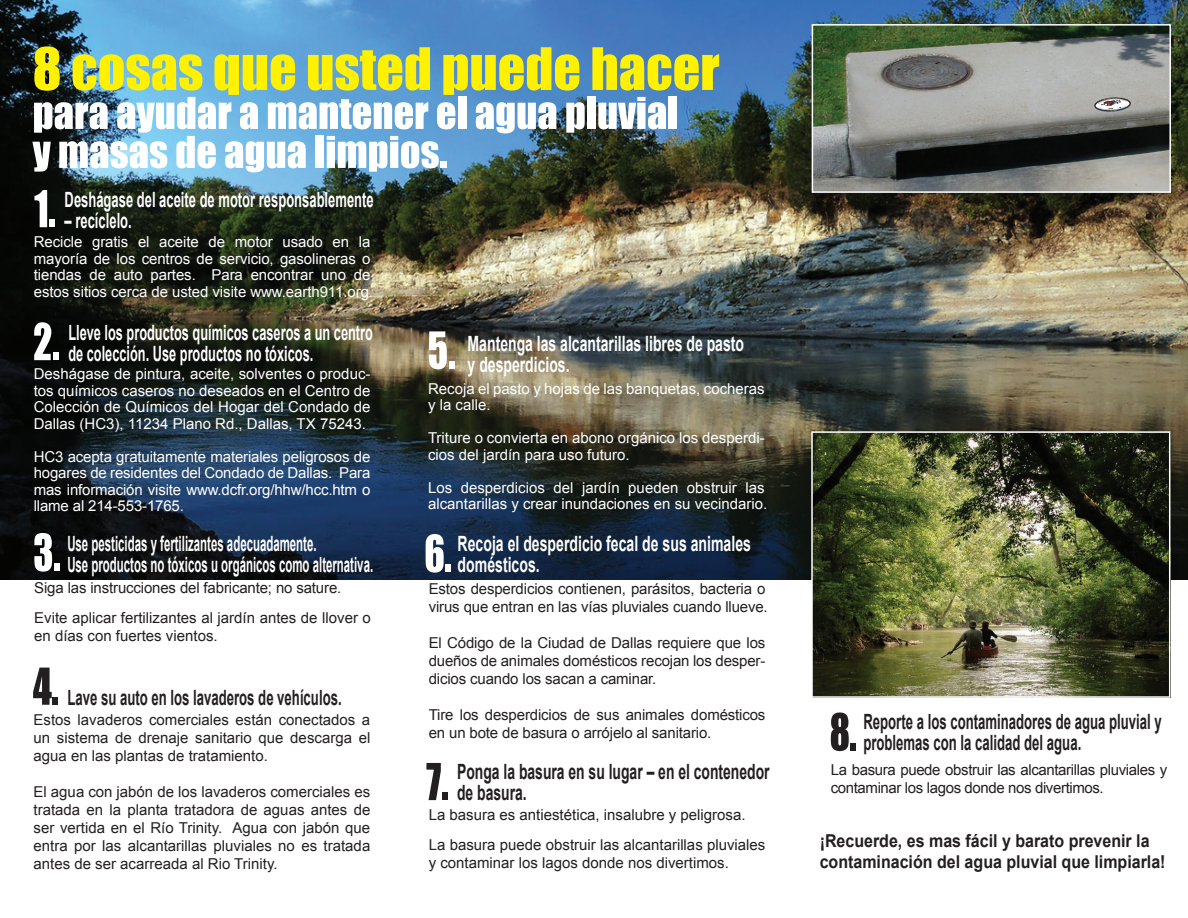
<style>
.page{position:relative;width:1188px;height:918px;background:#fff}
.page>*{position:absolute;margin:0;border:0;box-sizing:border-box;transform-origin:0 0}
.t1{font:700 21px/21px "Arial";color:#231f20;scale:.63 1}
.t2{font:700 21px/21px "Arial";color:#fff;scale:.67 1}
.t3{font:700 21px/21px "Arial";color:#fff;scale:.54 1}
.t4{font:700 21px/21px "Arial";color:#fff;scale:.61 1}
.t5{font:700 21px "Arial";color:#fff;scale:.62 1}
.t6{font:700 21px/21px "Arial";color:#231f20;scale:.66 1}
.t7{font:700 17.7px/21px "Arial";color:#231f20;scale:.9 1}
.t8{font:15px/18px "Arial";letter-spacing:-.01em;color:#231f20}
.t9{font:15px/16.5px "Arial";color:#fff}
</style>
<div class="page">
<img style="left:0;top:0;width:1188px;height:579px">
<svg style="left:34px;top:322px;width:17px;height:38px"></svg>
<div style="left:53px;top:353px;width:6px;height:7px;background:#fff"></div>
<svg style="left:34px;top:533px;width:18px;height:39px"></svg>
<div style="left:54px;top:563px;width:6px;height:8px;background:#fff"></div>
<svg style="left:33px;top:668px;width:19px;height:37px"></svg>
<div style="left:53px;top:697px;width:5px;height:8px;background:#231f20"></div>
<svg style="left:34px;top:190px;width:13px;height:37px"></svg>
<div style="left:49px;top:220px;width:6px;height:7px;background:#fff"></div>
<svg style="left:429px;top:331px;width:18px;height:38px"></svg>
<div style="left:449px;top:361px;width:5px;height:8px;background:#fff"></div>
<svg style="left:426px;top:534px;width:18px;height:39px"></svg>
<div style="left:446px;top:564px;width:5px;height:8px;background:#fff"></div>
<svg style="left:426px;top:763px;width:15px;height:37px"></svg>
<div style="left:442px;top:793px;width:6px;height:7px;background:#231f20"></div>
<img style="left:814px;top:434px;width:353px;height:261px">
<div style="left:811px;top:431px;width:359px;height:267px;border:2px solid #fff"></div>
<img style="left:815px;top:27px;width:353px;height:163px">
<svg style="left:1093px;top:96px;width:39px;height:17px"></svg>
<div style="left:812px;top:24px;width:359px;height:169px;border:2px solid #fff"></div>
<svg style="left:831px;top:713px;width:25px;height:38px"></svg>
<svg style="left:592px;top:47px;width:127px;height:44px;background:#b4c14e"></svg>
<div style="left:587px;top:97px;width:9px;height:32px;background:#fff"></div>
<svg style="left:598px;top:97px;width:68px;height:32px"></svg>
<div style="left:669px;top:97px;width:8px;height:32px;background:#fff"></div>
<img style="left:32px;top:46px;width:553px;height:126px">
<div style="left:440px;top:161px;width:6px;height:7px;background:#fff"></div>
<h1 class="t5" style="left:65px;top:186px;width:500px">Deshágase del aceite de motor responsablemente</h1>
<h1 class="t5" style="left:65px;top:207px;width:110px">– recíclelo.</h1>
<p class="t9" style="left:34px;top:234px;width:341px">Recicle gratis el aceite de motor usado en la mayoría de los centros de servicio, gasolineras o tiendas de auto partes. Para encontrar uno de estos sitios cerca de usted visite www.earth911.org.</p>
<h1 class="t4" style="left:68px;top:323px;width:501px">Lleve los productos químicos caseros a un centro de colección. Use productos no tóxicos.</h1>
<p class="t9" style="left:34px;top:366px;width:338px;text-align:justify">Deshágase de pintura, aceite, solventes o produc&shy;tos químicos caseros no deseados en el Centro de Colección de Químicos del Hogar del Condado de Dallas (HC3), 11234 Plano Rd., Dallas, TX 75243.</p>
<p class="t9" style="left:34px;top:448px;width:338px;text-align:justify">HC3 acepta gratuitamente materiales peligrosos de hogares de residentes del Condado de Dallas. Para mas información visite www.dcfr.org/hhw/hcc.htm o llame al 214-553-1765.</p>
<h1 class="t3" style="left:67px;top:534px;width:568px">Use pesticidas y fertilizantes adecuadamente.<br>Use productos no tóxicos u orgánicos como alternativa.</h1>
<p class="t8" style="left:34px;top:573px;width:338px;line-height:30px">Siga las instrucciones del fabricante; no sature.<br>Evite aplicar fertilizantes al jardín antes de llover o</p>
<p class="t8" style="left:34px;top:627px;width:185px">en días con fuertes vientos.</p>
<h1 class="t1" style="left:67px;top:688px;width:437px">Lave su auto en los lavaderos de vehículos.</h1>
<p class="t8" style="left:34px;top:711px;width:338px;text-align:justify">Estos lavaderos comerciales están conectados a un sistema de drenaje sanitario que descarga el agua en las plantas de tratamiento.</p>
<p class="t8" style="left:34px;top:783px;width:338px;text-align:justify">El agua con jabón de los lavaderos comerciales es tratada en la planta tratadora de aguas antes de ser vertida en el Río Trinity. Agua con jabón que entra por las alcantarillas pluviales no es tratada antes de ser acarreada al Rio Trinity.</p>
<h1 class="t2" style="left:468px;top:334px;width:414px">Mantenga las alcantarillas libres de pasto y desperdicios.</h1>
<p class="t9" style="left:428px;top:381px;width:338px">Recoja el pasto y hojas de las banquetas, cocheras y la calle.</p>
<p class="t9" style="left:428px;top:430px;width:338px">Triture o convierta en abono orgánico los desperdi&shy;cios del jardín para uso futuro.</p>
<p class="t9" style="left:428px;top:480px;width:341px">Los desperdicios del jardín pueden obstruir las alcantarillas y crear inundaciones en su vecindario.</p>
<h1 class="t2" style="left:458px;top:534px;width:439px">Recoja el desperdicio fecal de sus animales domésticos.</h1>
<p class="t8" style="left:429px;top:579px;width:341px">Estos desperdicios contienen, parásitos, bacteria o virus que entran en las vías pluviales cuando llueve.</p>
<p class="t8" style="left:429px;top:633px;width:338px;text-align:justify">El Código de la Ciudad de Dallas requiere que los dueños de animales domésticos recojan los desper&shy;dicios cuando los sacan a caminar.</p>
<p class="t8" style="left:429px;top:705px;width:338px">Tire los desperdicios de sus animales domésticos en un bote de basura o arrójelo al sanitario.</p>
<h1 class="t6" style="left:457px;top:762px;width:475px">Ponga la basura en su lugar – en el contenedor de basura.</h1>
<p class="t8" style="left:429px;top:800px;width:338px;line-height:30px">La basura es antiestética, insalubre y peligrosa.<br>La basura puede obstruir las alcantarillas pluviales</p>
<p class="t8" style="left:429px;top:854px;width:302px">y contaminar los lagos donde nos divertimos.</p>
<h1 class="t1" style="left:863px;top:712px;width:475px">Reporte a los contaminadores de agua pluvial y problemas con la calidad del agua.</h1>
<p class="t8" style="left:831px;top:761px;width:338px">La basura puede obstruir las alcantarillas pluviales y contaminar los lagos donde nos divertimos.</p>
<p class="t7" style="left:820px;top:831px;width:386px">¡Recuerde, es mas fácil y barato prevenir la contaminación del agua pluvial que limpiarla!</p>
</div>
